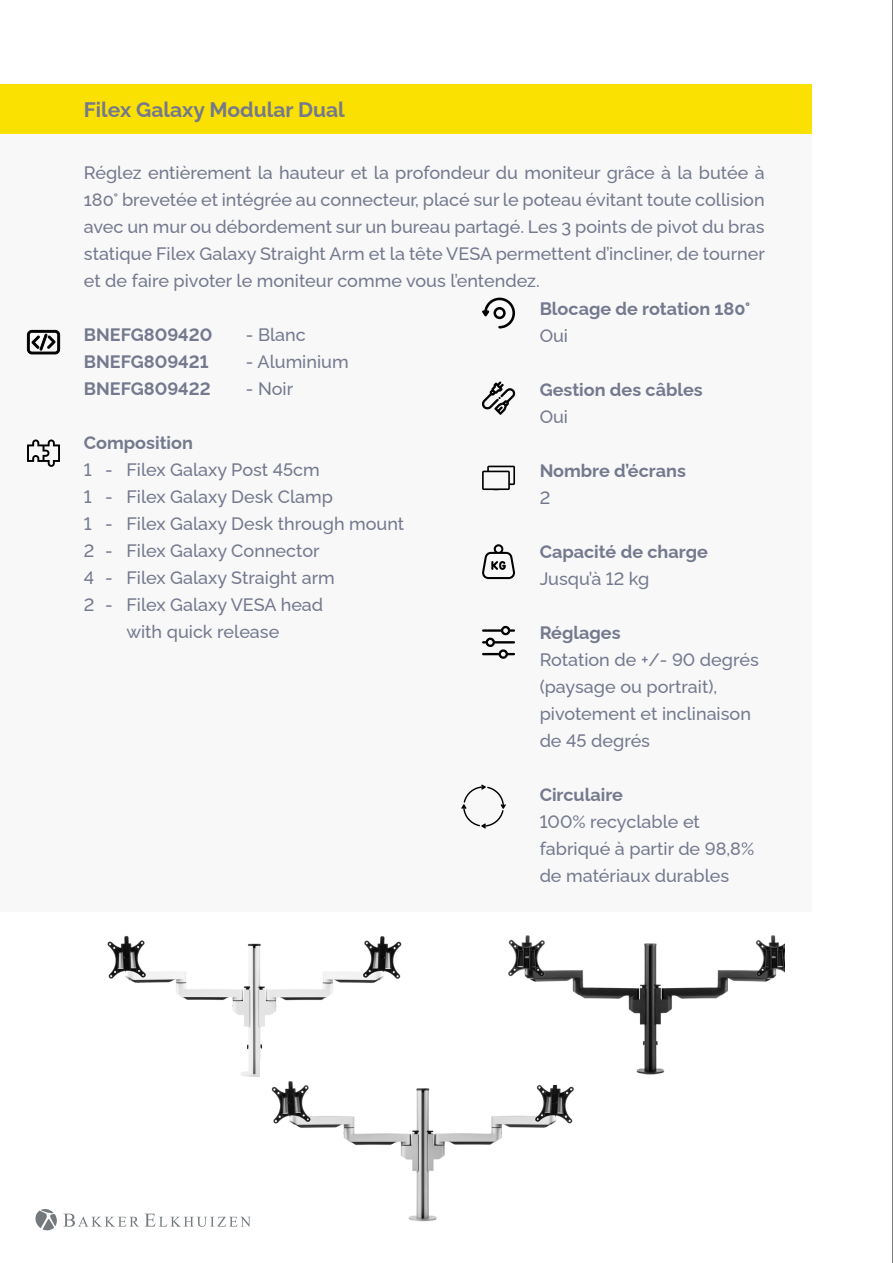
<style>
.page{position:relative;width:893px;height:1263px;background:#fff}
.page>*{position:absolute;margin:0;border:0;box-sizing:border-box;transform-origin:0 0}
.t1{font:700 21px "Raleway";color:#74798d}
.t2{font:500 18px/27px "Raleway";color:#74798d}
.t3{font:700 18px "Raleway";color:#74798d}
</style>
<div class="page">
<hr style="left:892px;top:0;width:1px;height:1263px;background:#000">
<svg style="left:35px;top:1209px;width:104px;height:22px"></svg>
<svg style="left:145px;top:1213px;width:106px;height:14px"></svg>
<div style="left:0;top:125px;width:812px;height:787px;background:#f8f8f9"></div>
<div style="left:0;top:84px;width:812px;height:50px;background:#fbe101"></div>
<svg style="left:27px;top:330px;width:33px;height:25px"></svg>
<svg style="left:482px;top:298px;width:33px;height:30px"></svg>
<svg style="left:482px;top:381px;width:34px;height:34px"></svg>
<svg style="left:482px;top:466px;width:33px;height:24px"></svg>
<svg style="left:482px;top:544px;width:33px;height:35px"></svg>
<svg style="left:482px;top:625px;width:33px;height:34px"></svg>
<svg style="left:27px;top:439px;width:33px;height:28px"></svg>
<img style="left:107px;top:936px;width:295px;height:141px">
<img style="left:261px;top:1061px;width:313px;height:161px">
<img style="left:465px;top:935px;width:319px;height:149px">
<svg style="left:461px;top:784px;width:45px;height:44px"></svg>
<p class="t1" style="left:84px;top:93px;width:262px">Filex Galaxy Modular Dual</p>
<p class="t2" style="left:84px;top:157px;width:683px;text-align:justify">Réglez entièrement la hauteur et la profondeur du moniteur grâce à la butée à 180° brevetée et intégrée au connecteur, placé sur le poteau évitant toute collision avec un mur ou débordement sur un bureau partagé. Les 3 points de pivot du bras statique Filex Galaxy Straight Arm et la tête VESA permettent d’incliner, de tourner et de faire pivoter le moniteur comme vous l’entendez.</p>
<p class="t3" style="left:84px;top:320px;width:130px">BNEFG809420</p>
<p class="t2" style="left:246px;top:319px;width:61px">- Blanc</p>
<p class="t3" style="left:84px;top:347px;width:126px">BNEFG809421</p>
<p class="t2" style="left:246px;top:346px;width:104px">- Aluminium</p>
<p class="t3" style="left:84px;top:374px;width:128px">BNEFG809422</p>
<p class="t2" style="left:246px;top:373px;width:49px">- Noir</p>
<p class="t3" style="left:540px;top:294px;width:212px">Blocage de rotation 180°</p>
<p class="t2" style="left:540px;top:320px;width:30px">Oui</p>
<p class="t3" style="left:540px;top:375px;width:165px">Gestion des câbles</p>
<p class="t2" style="left:540px;top:401px;width:30px">Oui</p>
<p class="t3" style="left:84px;top:428px;width:111px">Composition</p>
<p class="t2" style="left:84px;top:454px;width:237px">1 - Filex Galaxy Post 45cm</p>
<p class="t2" style="left:84px;top:481px;width:251px">1 - Filex Galaxy Desk Clamp</p>
<p class="t2" style="left:84px;top:508px;width:322px">1 - Filex Galaxy Desk through mount</p>
<p class="t2" style="left:84px;top:535px;width:237px">2 - Filex Galaxy Connector</p>
<p class="t2" style="left:84px;top:562px;width:252px">4 - Filex Galaxy Straight arm</p>
<p class="t2" style="left:84px;top:589px;width:241px">2 - Filex Galaxy VESA head</p>
<p class="t2" style="left:126px;top:616px;width:154px">with quick release</p>
<p class="t3" style="left:540px;top:456px;width:148px">Nombre d’écrans</p>
<p class="t2" style="left:540px;top:482px;width:12px">2</p>
<p class="t3" style="left:540px;top:537px;width:170px">Capacité de charge</p>
<p class="t2" style="left:540px;top:563px;width:111px">Jusqu’à 12 kg</p>
<p class="t3" style="left:540px;top:618px;width:82px">Réglages</p>
<p class="t2" style="left:540px;top:644px;width:221px">Rotation de +/- 90 degrés (paysage ou portrait), pivotement et inclinaison de 45 degrés</p>
<p class="t3" style="left:540px;top:780px;width:85px">Circulaire</p>
<p class="t2" style="left:540px;top:806px;width:216px">100% recyclable et fabriqué à partir de 98,8% de matériaux durables</p>
</div>
